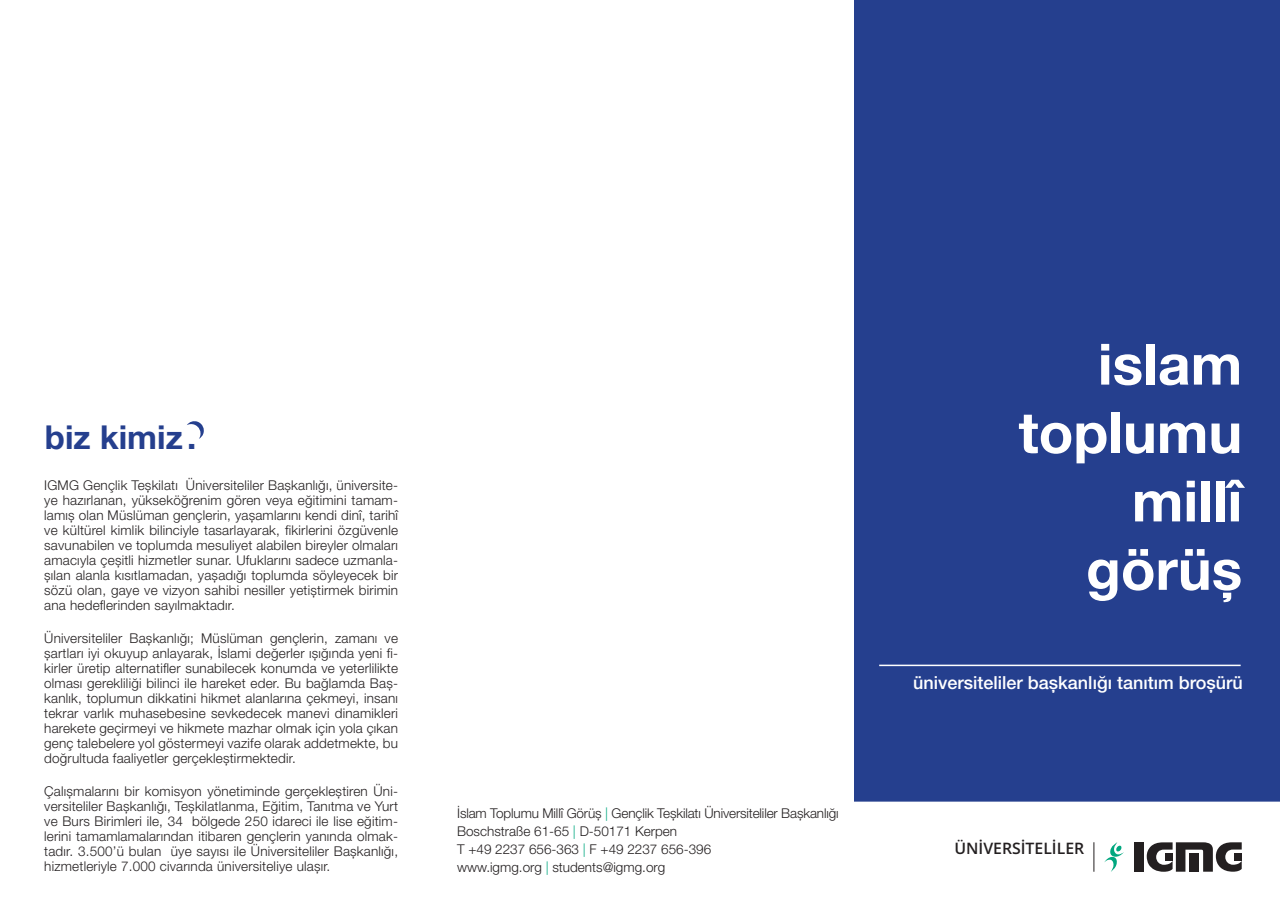
<style>
.page{position:relative;width:1280px;height:910px;background:#fff}
.page>*{position:absolute;margin:0;border:0;box-sizing:border-box;transform-origin:0 0}
.t1{font:700 57px "Helvetica Neue LT Pro";color:#fff}
.t2{font:700 33px "Helvetica Neue LT Pro";color:#253f8e}
.t3{font:500 18px "Helvetica Neue LT Pro";color:#fff}
.t4{font:600 15.75px "Open Sans";color:#231f20}
.t5{font:300 13.5px/15px "Helvetica Neue LT Pro";letter-spacing:.015em;color:#231f20;text-align:justify}
.t6{font:300 13.5px "Helvetica Neue LT Pro";letter-spacing:-.01em;color:#231f20}
.s1{color:#00a77f}
</style>
<div class="page">
<svg style="left:187px;top:421px;width:17px;height:18px"></svg>
<div style="left:854px;top:1px;width:425px;height:908px;background:#253f8e"></div>
<hr style="left:879px;top:665px;width:362px;height:1px;background:#fff">
<div style="left:851px;top:802px;width:429px;height:108px;background:#fff"></div>
<hr style="left:1094px;top:842px;width:1px;height:30px;background:#231f20">
<div style="left:1134px;top:842px;width:10px;height:30px;background:#231f20"></div>
<svg style="left:1147px;top:842px;width:95px;height:30px"></svg>
<div style="left:1165px;top:853px;width:7px;height:7px;background:#231f20"></div>
<svg style="left:1104px;top:842px;width:20px;height:30px"></svg>
<p class="t2" style="left:45px;top:417px;width:158px">biz kimiz?</p>
<p class="t5" style="left:44px;top:478px;width:355px">IGMG Gençlik Teşkilatı Üniversiteliler Başkanlığı, üniversite&shy;ye hazırlanan, yükseköğrenim gören veya eğitimini tamam&shy;lamış olan Müslüman gençlerin, yaşamlarını kendi dinî, tarihî ve kültürel kimlik bilinciyle tasarlayarak, fikirlerini özgüvenle savunabilen ve toplumda mesuliyet alabilen bireyler olmaları amacıyla çeşitli hizmetler sunar. Ufuklarını sadece uzmanla&shy;şılan alanla kısıtlamadan, yaşadığı toplumda söyleyecek bir sözü olan, gaye ve vizyon sahibi nesiller yetiştirmek birimin ana hedeflerinden sayılmaktadır.</p>
<p class="t5" style="left:44px;top:631px;width:355px">Üniversiteliler Başkanlığı; Müslüman gençlerin, zamanı ve şartları iyi okuyup anlayarak, İslami değerler ışığında yeni fi&shy;kirler üretip alternatifler sunabilecek konumda ve yeterlilikte olması gerekliliği bilinci ile hareket eder. Bu bağlamda Baş&shy;kanlık, toplumun dikkatini hikmet alanlarına çekmeyi, insanı tekrar varlık muhasebesine sevkedecek manevi dinamikleri harekete geçirmeyi ve hikmete mazhar olmak için yola çıkan genç talebelere yol göstermeyi vazife olarak addetmekte, bu doğrultuda faaliyetler gerçekleştirmektedir.</p>
<p class="t5" style="left:44px;top:784px;width:355px">Çalışmalarını bir komisyon yönetiminde gerçekleştiren Üni&shy;versiteliler Başkanlığı, Teşkilatlanma, Eğitim, Tanıtma ve Yurt ve Burs Birimleri ile, 34 bölgede 250 idareci ile lise eğitim&shy;lerini tamamlamalarından itibaren gençlerin yanında olmak&shy;tadır. 3.500’ü bulan üye sayısı ile Üniversiteliler Başkanlığı, hizmetleriyle 7.000 civarında üniversiteliye ulaşır.</p>
<p class="t6" style="left:457px;top:805px;width:383px">İslam Toplumu Millî Görüş <span class="s1">|</span> Gençlik Teşkilatı Üniversiteliler Başkanlığı</p>
<p class="t5" style="left:457px;top:823px;width:222px">Boschstraße 61-65 <span class="s1">|</span> D-50171 Kerpen</p>
<p class="t5" style="left:457px;top:841px;width:256px">T +49 2237 656-363 <span class="s1">|</span> F +49 2237 656-396</p>
<p class="t5" style="left:457px;top:859px;width:210px">www.igmg.org <span class="s1">|</span> students@igmg.org</p>
<p class="t1" style="left:1098px;top:329px;width:146px">islam</p>
<p class="t1" style="left:1018px;top:397px;width:225px">toplumu</p>
<p class="t1" style="left:1132px;top:466px;width:112px">millî</p>
<p class="t1" style="left:1086px;top:534px;width:158px">görüş</p>
<p class="t3" style="left:913px;top:672px;width:331px">üniversiteliler başkanlığı tanıtım broşürü</p>
<p class="t4" style="left:954px;top:837px;width:131px">ÜNİVERSİTELİLER</p>
</div>
